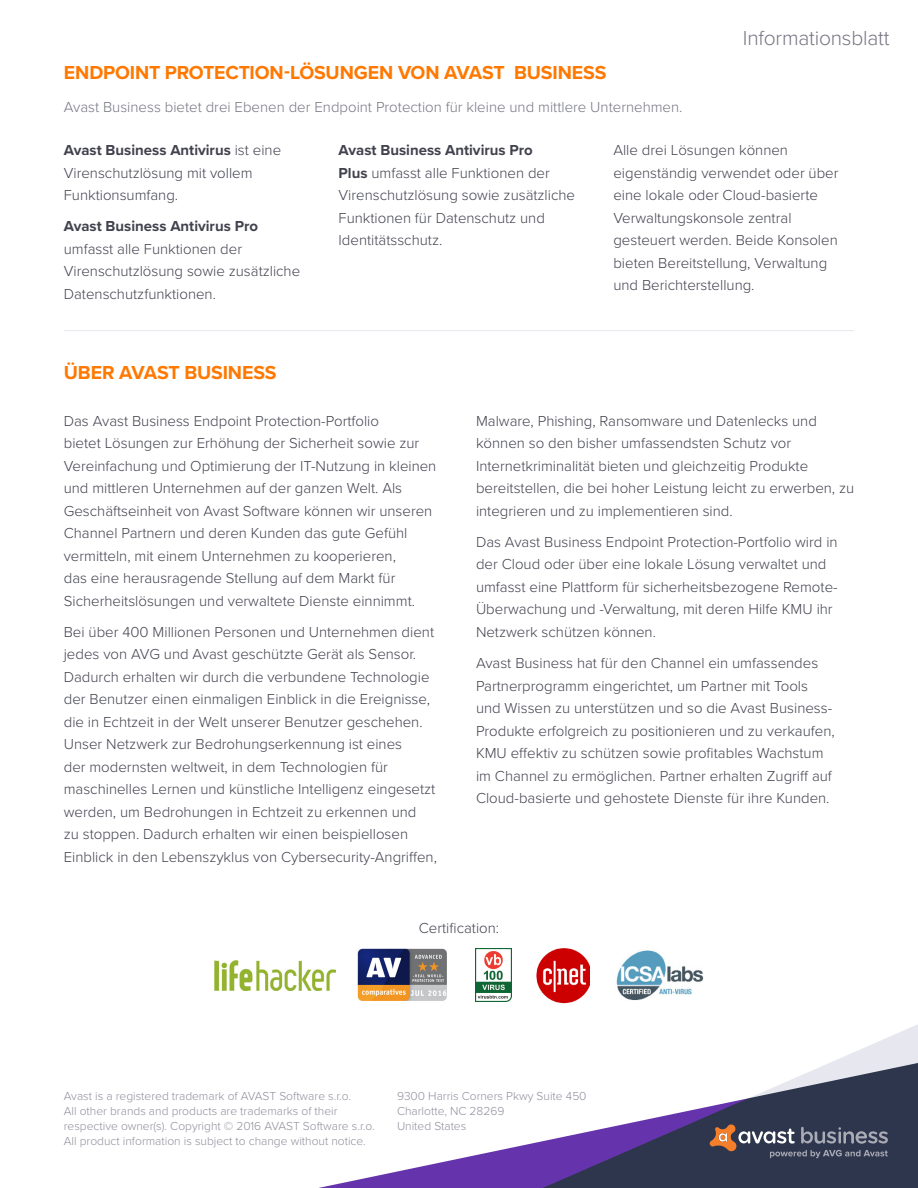
<style>
.page{position:relative;width:918px;height:1188px;background:#fff}
.page>*{position:absolute;margin:0;border:0;box-sizing:border-box;transform-origin:0 0}
.document_type{font:300 21px "Proxima Nova";letter-spacing:-.01em;color:#767683}
.t1{font:700 19.5px "Proxima Nova";letter-spacing:-.01em;color:#ff7800}
.t2{font:300 15px/22.5px "Proxima Nova";color:#41424e}
.perex_2{font:300 15px "Proxima Nova";color:#767683}
.t3{font:300 12px/15px "Proxima Nova";color:#8f8f9c}
.s1{font-weight:700}
</style>
<div class="page">
<svg style="left:310px;top:958px;width:608px;height:230px"></svg>
<svg style="left:310px;top:1098px;width:578px;height:90px"></svg>
<img style="left:476px;top:949px;width:35px;height:53px">
<img style="left:526px;top:948px;width:64px;height:61px">
<img style="left:353px;top:948px;width:94px;height:58px">
<img style="left:615px;top:950px;width:89px;height:51px">
<img style="left:214px;top:960px;width:121px;height:30px">
<hr style="left:64px;top:330px;width:790px;height:1px;background:#e7e7ef">
<h3 class="t1" style="left:64px;top:58px;width:544px">ENDPOINT PROTECTION-LÖSUNGEN VON AVAST BUSINESS</h3>
<p class="perex_2" style="left:64px;top:96px;width:620px">Avast Business bietet drei Ebenen der Endpoint Protection für kleine und mittlere Unternehmen.</p>
<p class="document_type" style="left:743px;top:22px;width:148px">Informationsblatt</p>
<p class="t2" style="left:64px;top:138px;width:219px"><span class="s1">Avast Business Antivirus</span> ist eine<br>Virenschutzlösung mit vollem<br>Funktionsumfang.</p>
<p class="t2" style="left:64px;top:214px;width:238px"><span class="s1">Avast Business Antivirus Pro </span>umfasst alle Funktionen der<br>Virenschutzlösung sowie zusätzliche<br>Datenschutzfunktionen.</p>
<h3 class="t1" style="left:64px;top:358px;width:214px">ÜBER AVAST BUSINESS</h3>
<p class="t2" style="left:339px;top:138px;width:238px"><span class="s1">Avast Business Antivirus Pro<br>Plus</span> umfasst alle Funktionen der<br>Virenschutzlösung sowie zusätzliche<br>Funktionen für Datenschutz und<br>Identitätsschutz.</p>
<p class="t2" style="left:613px;top:138px;width:227px">Alle drei Lösungen können eigenständig verwendet oder über eine lokale oder Cloud-basierte<br>Verwaltungskonsole zentral gesteuert werden. Beide Konsolen bieten Bereitstellung, Verwaltung und Berichterstellung.</p>
<p class="t2" style="left:64px;top:409px;width:374px">Das Avast Business Endpoint Protection-Portfolio<br>bietet Lösungen zur Erhöhung der Sicherheit sowie zur Vereinfachung und Optimierung der IT-Nutzung in kleinen und mittleren Unternehmen auf der ganzen Welt. Als Geschäftseinheit von Avast Software können wir unseren Channel Partnern und deren Kunden das gute Gefühl vermitteln, mit einem Unternehmen zu kooperieren,<br>das eine herausragende Stellung auf dem Markt für Sicherheitslösungen und verwaltete Dienste einnimmt.</p>
<p class="t2" style="left:64px;top:620px;width:375px">Bei über 400 Millionen Personen und Unternehmen dient jedes von AVG und Avast geschützte Gerät als Sensor.<br>Dadurch erhalten wir durch die verbundene Technologie der Benutzer einen einmaligen Einblick in die Ereignisse, die in Echtzeit in der Welt unserer Benutzer geschehen.<br>Unser Netzwerk zur Bedrohungserkennung ist eines<br>der modernsten weltweit, in dem Technologien für maschinelles Lernen und künstliche Intelligenz eingesetzt werden, um Bedrohungen in Echtzeit zu erkennen und<br>zu stoppen. Dadurch erhalten wir einen beispiellosen Einblick in den Lebenszyklus von Cybersecurity-Angriffen,</p>
<p class="t2" style="left:476px;top:409px;width:380px">Malware, Phishing, Ransomware und Datenlecks und können so den bisher umfassendsten Schutz vor Internetkriminalität bieten und gleichzeitig Produkte bereitstellen, die bei hoher Leistung leicht zu erwerben, zu integrieren und zu implementieren sind.</p>
<p class="t2" style="left:476px;top:530px;width:363px">Das Avast Business Endpoint Protection-Portfolio wird in der Cloud oder über eine lokale Lösung verwaltet und umfasst eine Plattform für sicherheitsbezogene Remote-Überwachung und -Verwaltung, mit deren Hilfe KMU ihr Netzwerk schützen können.</p>
<p class="t2" style="left:476px;top:651px;width:360px">Avast Business hat für den Channel ein umfassendes Partnerprogramm eingerichtet, um Partner mit Tools und Wissen zu unterstützen und so die Avast Business-Produkte erfolgreich zu positionieren und zu verkaufen, KMU effektiv zu schützen sowie profitables Wachstum im Channel zu ermöglichen. Partner erhalten Zugriff auf Cloud-basierte und gehostete Dienste für ihre Kunden.</p>
<p class="t2" style="left:419px;top:916px;width:82px">Certification:</p>
<p class="t3" style="left:64px;top:1088px;width:312px">Avast is a registered trademark of AVAST Software s.r.o.<br>All other brands and products are trademarks of their respective owner(s). Copyright © 2016 AVAST Software s.r.o.<br>All product information is subject to change without notice.</p>
<p class="t3" style="left:397px;top:1088px;width:191px">9300 Harris Corners Pkwy Suite 450<br>Charlotte, NC 28269<br>United States</p>
</div>
